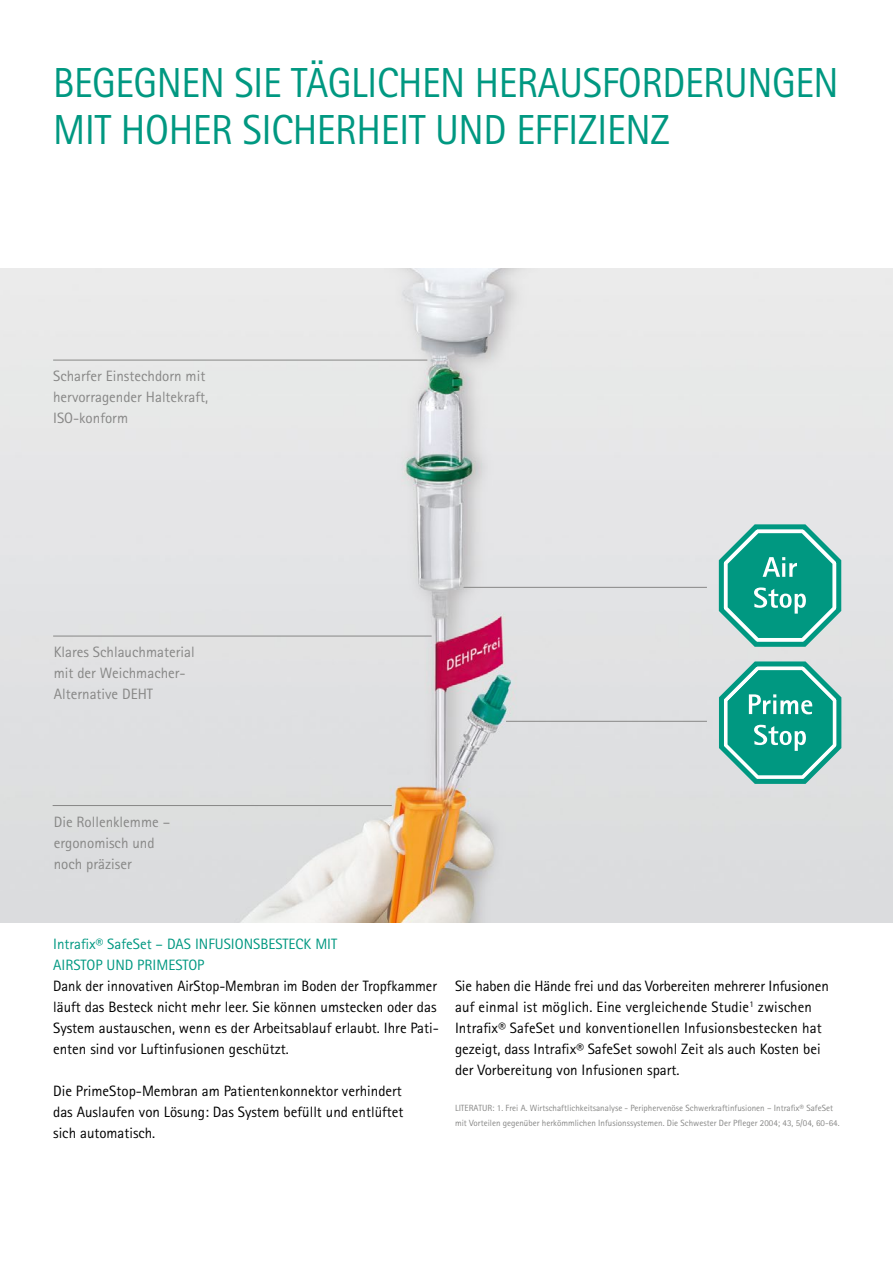
<style>
.page{position:relative;width:893px;height:1263px;background:#fff}
.page>*{position:absolute;margin:0;border:0;box-sizing:border-box;transform-origin:0 0}
.t1{font:42px/46.5px "Rotis Sans Serif Pro";letter-spacing:-.01em;color:#009881;scale:.95 1}
.t2{font:15px/21px "Rotis Sans Serif Pro";color:#000}
.t3{font:15px/21px "Rotis Sans Serif Pro";color:#878786}
.t4{font:15px/21px "Rotis Sans Serif Pro";color:#009881}
.t5{font:9px/15px "Rotis Sans Serif Pro";color:#878786}
</style>
<div class="page">
<img style="left:0;top:269px;width:893px;height:654px">
<hr style="left:53px;top:360px;width:374px;height:1px;background:#878786">
<hr style="left:53px;top:636px;width:379px;height:1px;background:#878786">
<hr style="left:53px;top:805px;width:339px;height:1px;background:#878786">
<svg style="left:716px;top:522px;width:128px;height:129px;background:#57b7a9"></svg>
<svg style="left:716px;top:659px;width:128px;height:129px;background:#57b6a8"></svg>
<hr style="left:463px;top:587px;width:244px;height:1px;background:#878786">
<hr style="left:506px;top:721px;width:201px;height:1px;background:#878786">
<h1 class="t1" style="left:53px;top:60px;width:828px">BEGEGNEN SIE TÄGLICHEN HERAUSFORDERUNGEN<br>MIT HOHER SICHERHEIT UND EFFIZIENZ</h1>
<p class="t3" style="left:53px;top:366px;width:156px">Scharfer Einstechdorn mit hervorragender Haltekraft,<br>ISO-konform</p>
<p class="t3" style="left:54px;top:642px;width:142px">Klares Schlauchmaterial mit der Weichmacher-<br>Alternative DEHT</p>
<p class="t3" style="left:54px;top:811px;width:118px">Die Rollenklemme – ergonomisch und noch präziser</p>
<p class="t4" style="left:53px;top:934px;width:286px">Intrafix® SafeSet – DAS INFUSIONSBESTECK MIT<br>AIRSTOP UND PRIMESTOP</p>
<p class="t2" style="left:53px;top:976px;width:387px">Dank der innovativen AirStop-Membran im Boden der Tropfkammer läuft das Besteck nicht mehr leer. Sie können umstecken oder das System austauschen, wenn es der Arbeitsablauf erlaubt. Ihre Pati&shy;enten sind vor Luftinfusionen geschützt.</p>
<p class="t2" style="left:53px;top:1081px;width:352px;text-align:justify">Die PrimeStop-Membran am Patientenkonnektor verhindert das Auslaufen von Lösung: Das System befüllt und entlüftet sich automatisch.</p>
<p class="t2" style="left:455px;top:976px;width:375px">Sie haben die Hände frei und das Vorbereiten mehrerer Infusionen auf einmal ist möglich. Eine vergleichende Studie<sup>1</sup> zwischen Intrafix® SafeSet und konventionellen Infusionsbestecken hat gezeigt, dass Intrafix® SafeSet sowohl Zeit als auch Kosten bei der Vorbereitung von Infusionen spart.</p>
<p class="t5" style="left:455px;top:1101px;width:386px">LITERATUR: 1. Frei A. Wirtschaftlichkeitsanalyse - Periphervenöse Schwerkraftinfusionen – Intrafix® SafeSet mit Vorteilen gegenüber herkömmlichen Infusionssystemen. Die Schwester Der Pfleger 2004; 43, 5/04, 60-64.</p>
</div>
